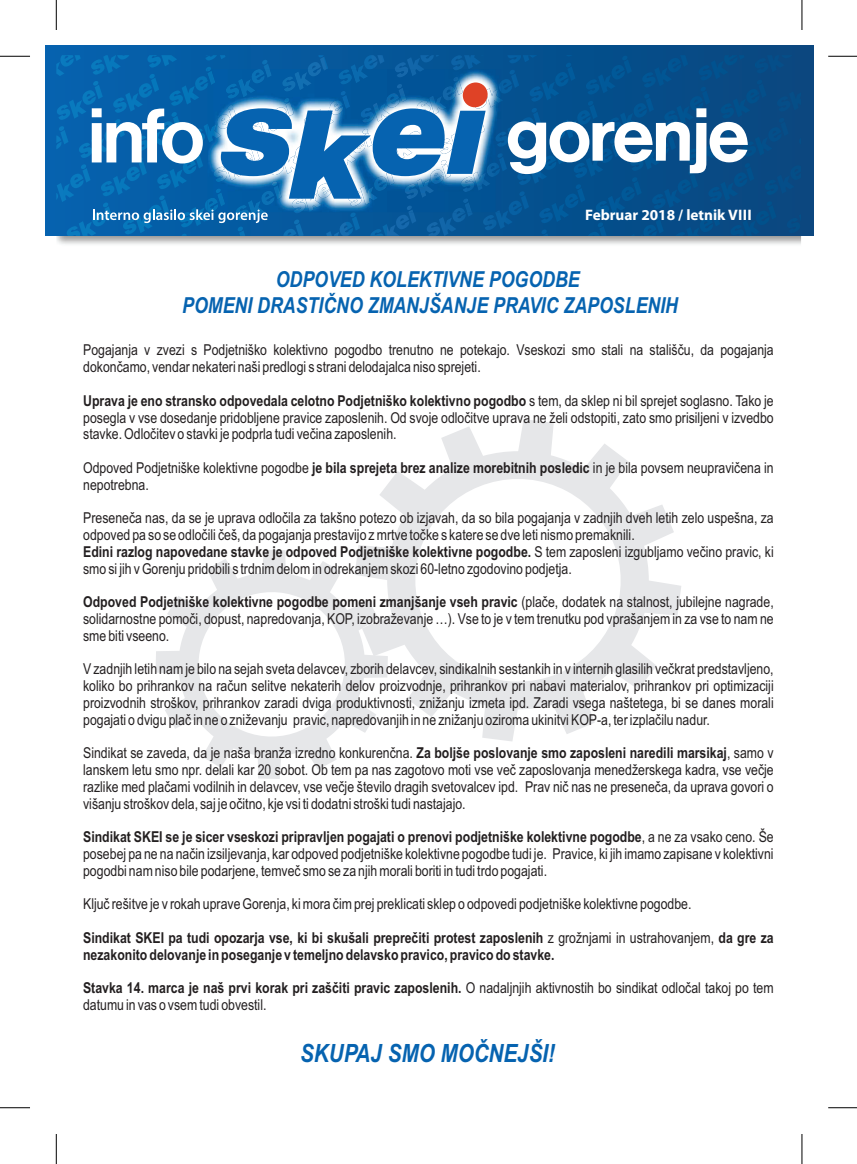
<style>
.page{position:relative;width:857px;height:1164px;background:#fff}
.page>*{position:absolute;margin:0;border:0;box-sizing:border-box;transform-origin:0 0}
.t1{font:italic 700 25.12px "Arial Narrow";color:#0663b0}
.t2{font:italic 700 22px/25.2px "Arial Narrow";color:#0663b0;text-align:center}
.t3{font:700 15.25px "Myriad Pro";color:#fff}
.t4{font:15px/16.8px "Arial Narrow";color:#231f20;text-align:justify}
.t5{font:700 15px/16.8px "Arial Narrow";color:#231f20}
.s1{font-weight:700}
.s2{font-weight:400}
</style>
<div class="page">
<svg style="left:358px;top:419px;width:323px;height:322px"></svg>
<svg style="left:155px;top:550px;width:233px;height:229px"></svg>
<div style="left:45px;top:45px;width:767px;height:191px;background:linear-gradient(to right,#0562ae,#08477e)"></div>
<img style="left:775px;top:91px;width:25px;height:21px">
<img style="left:753px;top:55px;width:39px;height:18px">
<svg style="left:778px;top:118px;width:6px;height:4px"></svg>
<img style="left:750px;top:122px;width:38px;height:35px">
<svg style="left:798px;top:137px;width:3px;height:11px"></svg>
<img style="left:785px;top:214px;width:16px;height:19px">
<img style="left:763px;top:165px;width:37px;height:30px">
<img style="left:56px;top:85px;width:36px;height:35px">
<img style="left:56px;top:55px;width:25px;height:23px">
<svg style="left:58px;top:126px;width:6px;height:4px"></svg>
<img style="left:56px;top:130px;width:12px;height:19px">
<img style="left:66px;top:206px;width:26px;height:30px">
<img style="left:56px;top:168px;width:34px;height:34px">
<svg style="left:565px;top:63px;width:6px;height:3px"></svg>
<img style="left:528px;top:66px;width:47px;height:21px">
<svg style="left:621px;top:56px;width:6px;height:3px"></svg>
<img style="left:585px;top:59px;width:46px;height:28px">
<img style="left:641px;top:55px;width:47px;height:32px">
<img style="left:697px;top:55px;width:47px;height:25px">
<svg style="left:541px;top:229px;width:7px;height:7px"></svg>
<img style="left:594px;top:196px;width:47px;height:20px">
<img style="left:485px;top:195px;width:44px;height:35px">
<svg style="left:597px;top:222px;width:6px;height:4px"></svg>
<img style="left:587px;top:226px;width:19px;height:10px">
<img style="left:651px;top:196px;width:46px;height:13px">
<img style="left:538px;top:196px;width:47px;height:27px">
<svg style="left:756px;top:80px;width:6px;height:3px"></svg>
<img style="left:719px;top:83px;width:47px;height:36px">
<svg style="left:653px;top:215px;width:6px;height:4px"></svg>
<img style="left:630px;top:219px;width:33px;height:17px">
<svg style="left:709px;top:208px;width:6px;height:4px"></svg>
<img style="left:675px;top:212px;width:44px;height:24px">
<svg style="left:766px;top:201px;width:6px;height:4px"></svg>
<img style="left:729px;top:205px;width:47px;height:31px">
<img style="left:707px;top:167px;width:47px;height:35px">
<img style="left:90px;top:55px;width:2px;height:20px">
<img style="left:78px;top:123px;width:14px;height:35px">
<svg style="left:80px;top:164px;width:6px;height:5px"></svg>
<img style="left:507px;top:55px;width:30px;height:8px">
<svg style="left:509px;top:70px;width:6px;height:4px"></svg>
<img style="left:501px;top:74px;width:18px;height:13px">
<svg style="left:566px;top:55px;width:15px;height:1px"></svg>
<img style="left:485px;top:158px;width:11px;height:34px">
<img style="left:494px;top:132px;width:2px;height:15px">
<img style="left:485px;top:82px;width:16px;height:27px">
<div style="left:462px;top:82px;width:25px;height:25px;background:#df4226;border-radius:50%"></div>
<svg style="left:92px;top:55px;width:393px;height:181px;background:#2e79b4"></svg>
<svg style="left:496px;top:87px;width:254px;height:109px"></svg>
<hr style="left:0;top:1107px;width:30px;height:1px;background:#000">
<hr style="left:56px;top:1134px;width:1px;height:30px;background:#000">
<hr style="left:0;top:56px;width:30px;height:1px;background:#000">
<hr style="left:56px;top:0;width:1px;height:30px;background:#000">
<svg style="left:828px;top:56px;width:28px;height:1px"></svg>
<hr style="left:801px;top:0;width:1px;height:30px;background:#000">
<svg style="left:828px;top:1107px;width:28px;height:1px"></svg>
<hr style="left:801px;top:1134px;width:1px;height:30px;background:#000">
<p class="t3" style="left:585px;top:208px;width:168px">Februar 2018 / letnik VIII</p>
<h2 class="t2" style="left:182px;top:269px;width:497px">ODPOVED KOLEKTIVNE POGODBE<br>POMENI DRASTIČNO ZMANJŠANJE PRAVIC ZAPOSLENIH</h2>
<p class="t4" style="left:83px;top:343px;width:691px">Pogajanja v zvezi s Podjetniško kolektivno pogodbo trenutno ne potekajo. Vseskozi smo stali na stališču, da pogajanja dokončamo, vendar nekateri naši predlogi s strani delodajalca niso sprejeti.</p>
<p class="t4" style="left:83px;top:393px;width:691px"><span class="s1">Uprava je eno stransko odpovedala celotno Podjetniško kolektivno pogodbo</span> s tem, da sklep ni bil sprejet soglasno. Tako je posegla v vse dosedanje pridobljene pravice zaposlenih. Od svoje odločitve uprava ne želi odstopiti, zato smo prisiljeni v izvedbo stavke. Odločitev o stavki je podprla tudi večina zaposlenih.</p>
<p class="t4" style="left:83px;top:461px;width:691px">Odpoved Podjetniške kolektivne pogodbe <span class="s1">je bila sprejeta brez analize morebitnih posledic</span> in je bila povsem neupravičena in nepotrebna.</p>
<p class="t4" style="left:83px;top:511px;width:691px;text-align:left">Preseneča nas, da se je uprava odločila za takšno potezo ob izjavah, da so bila pogajanja v zadnjih dveh letih zelo uspešna, za odpoved pa so se odločili češ, da pogajanja prestavijo z mrtve točke s katere se dve leti nismo premaknili.<br><span class="s1">Edini razlog napovedane stavke je odpoved Podjetniške kolektivne pogodbe.</span> S tem zaposleni izgubljamo večino pravic, ki smo si jih v Gorenju pridobili s trdnim delom in odrekanjem skozi 60-letno zgodovino podjetja.</p>
<p class="t4" style="left:83px;top:595px;width:692px"><span class="s1">Odpoved Podjetniške kolektivne pogodbe pomeni zmanjšanje vseh pravic</span> (plače, dodatek na stalnost, jubilejne nagrade, solidarnostne pomoči, dopust, napredovanja, KOP, izobraževanje …). Vse to je v tem trenutku pod vprašanjem in za vse to nam ne sme biti vseeno.</p>
<p class="t4" style="left:83px;top:662px;width:691px">V zadnjih letih nam je bilo na sejah sveta delavcev, zborih delavcev, sindikalnih sestankih in v internih glasilih večkrat predstavljeno, koliko bo prihrankov na račun selitve nekaterih delov proizvodnje, prihrankov pri nabavi materialov, prihrankov pri optimizaciji proizvodnih stroškov, prihrankov zaradi dviga produktivnosti, znižanju izmeta ipd. Zaradi vsega naštetega, bi se danes morali pogajati o dvigu plač in ne o zniževanju pravic, napredovanjih in ne znižanju oziroma ukinitvi KOP-a, ter izplačilu nadur.</p>
<p class="t4" style="left:83px;top:746px;width:692px">Sindikat se zaveda, da je naša branža izredno konkurenčna. <span class="s1">Za boljše poslovanje smo zaposleni naredili marsikaj</span>, samo v lanskem letu smo npr. delali kar 20 sobot. Ob tem pa nas zagotovo moti vse več zaposlovanja menedžerskega kadra, vse večje razlike med plačami vodilnih in delavcev, vse večje število dragih svetovalcev ipd. Prav nič nas ne preseneča, da uprava govori o višanju stroškov dela, saj je očitno, kje vsi ti dodatni stroški tudi nastajajo.</p>
<p class="t4" style="left:83px;top:830px;width:692px"><span class="s1">Sindikat SKEI se je sicer vseskozi pripravljen pogajati o prenovi podjetniške kolektivne pogodbe</span>, a ne za vsako ceno. Še posebej pa ne na način izsiljevanja, kar odpoved podjetniške kolektivne pogodbe tudi je. Pravice, ki jih imamo zapisane v kolektivni pogodbi nam niso bile podarjene, temveč smo se za njih morali boriti in tudi trdo pogajati.</p>
<p class="t4" style="left:83px;top:897px;width:609px">Ključ rešitve je v rokah uprave Gorenja, ki mora čim prej preklicati sklep o odpovedi podjetniške kolektivne pogodbe.</p>
<p class="t5" style="left:83px;top:928px;width:691px">Sindikat SKEI pa tudi opozarja vse, ki bi skušali preprečiti protest zaposlenih <span class="s2">z grožnjami in ustrahovanjem,</span> da gre za nezakonito delovanje in poseganje v temeljno delavsko pravico, pravico do stavke.</p>
<p class="t4" style="left:83px;top:981px;width:691px"><span class="s1">Stavka 14. marca je naš prvi korak pri zaščiti pravic zaposlenih.</span> O nadaljnjih aktivnostih bo sindikat odločal takoj po tem datumu in vas o vsem tudi obvestil.</p>
<h1 class="t1" style="left:300px;top:1044px;width:256px">SKUPAJ SMO MOČNEJŠI!</h1>
</div>
